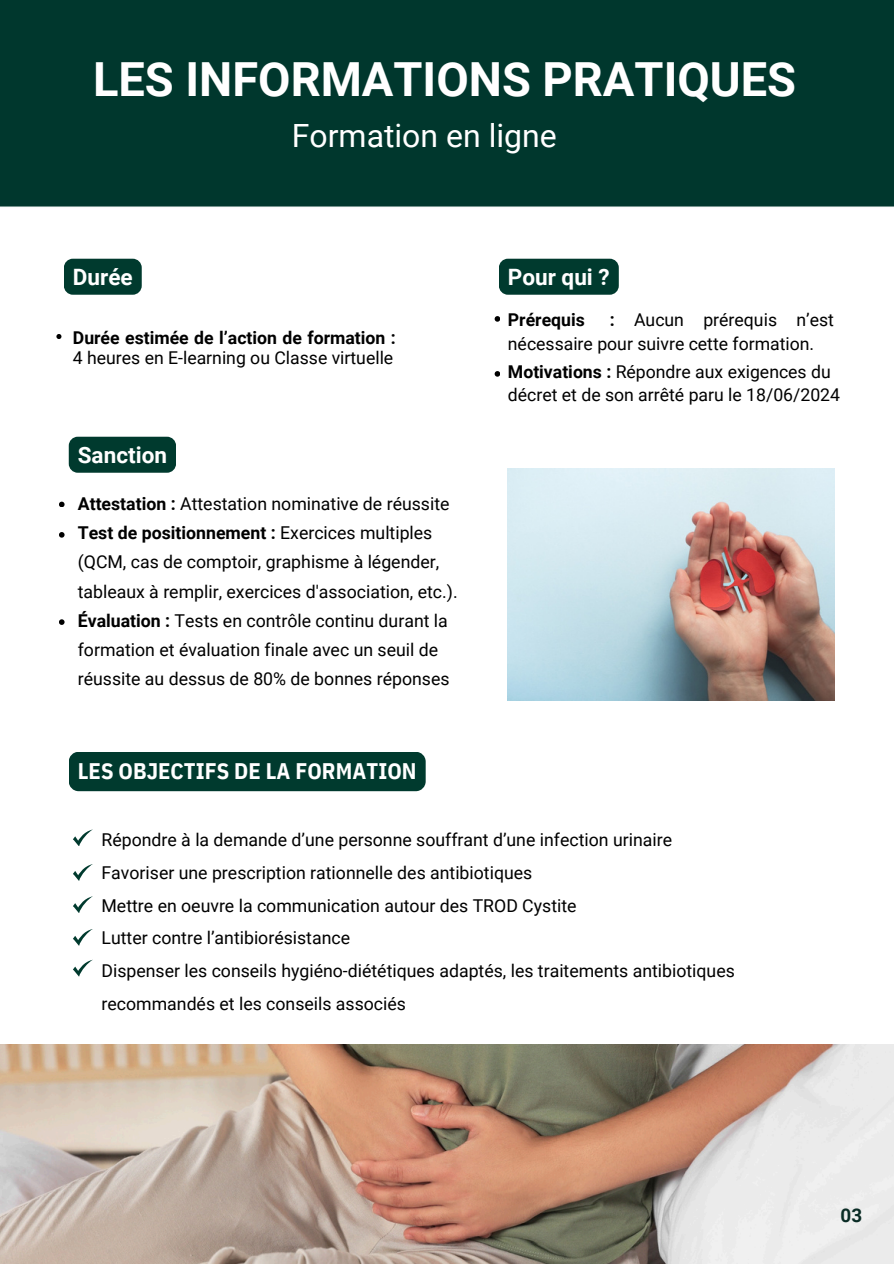
<style>
.page{position:relative;width:894px;height:1264px;background:#fff}
.page>*{position:absolute;margin:0;border:0;box-sizing:border-box;transform-origin:0 0}
.t1{font:700 46.95px "Roboto";color:#fff}
.t2{font:31.95px "Roboto";color:#fff}
.t3{font:700 22.5px "IBM Plex Sans Cond";letter-spacing:.005em;color:#fff}
.t4{font:700 22.5px "Roboto";color:#fff}
.t5{font:700 18.9px "Roboto";color:#0a2c25}
.t6{font:17.7px/29.2px "Roboto";color:#000}
.t7{font:700 17.7px "Roboto";color:#000}
.s1{font-weight:700}
</style>
<div class="page">
<div style="left:0;top:0;width:893px;height:207px;background:#00372d"></div>
<svg style="left:56px;top:334px;width:5px;height:5px"></svg>
<svg style="left:59px;top:501px;width:6px;height:6px"></svg>
<svg style="left:59px;top:532px;width:6px;height:5px"></svg>
<svg style="left:59px;top:619px;width:6px;height:6px"></svg>
<svg style="left:494px;top:316px;width:6px;height:6px"></svg>
<svg style="left:494px;top:371px;width:6px;height:6px"></svg>
<img style="left:507px;top:468px;width:327px;height:232px">
<svg style="left:73px;top:829px;width:20px;height:17px"></svg>
<svg style="left:73px;top:864px;width:20px;height:16px"></svg>
<svg style="left:73px;top:896px;width:20px;height:17px"></svg>
<svg style="left:73px;top:959px;width:20px;height:17px"></svg>
<svg style="left:73px;top:929px;width:20px;height:16px"></svg>
<img style="left:0;top:1044px;width:893px;height:219px">
<div style="left:64px;top:259px;width:78px;height:36px;background:#003a2e;border-radius:9px"></div>
<div style="left:69px;top:437px;width:107px;height:36px;background:#003a2e;border-radius:9px"></div>
<div style="left:69px;top:751px;width:356px;height:40px;background:#003a2e;border-radius:10px"></div>
<div style="left:498px;top:259px;width:120px;height:36px;background:#003a2e;border-radius:9px"></div>
<p class="t1" style="left:93px;top:52px;width:704px">LES INFORMATIONS PRATIQUES</p>
<h1 class="t2" style="left:292px;top:117px;width:266px">Formation en ligne</h1>
<p class="t4" style="left:73px;top:264px;width:61px">Durée</p>
<h5 class="t6" style="left:73px;top:328px;width:324px;line-height:20.2px"><span class="s1">Durée estimée de l’action de formation :<br></span>4 heures en E-learning ou Classe virtuelle</h5>
<p class="t4" style="left:78px;top:442px;width:91px">Sanction</p>
<h4 class="t6" style="left:78px;top:489px;width:381px"><span class="s1">Attestation :</span> Attestation nominative de réussite <span class="s1">Test de positionnement :</span> Exercices multiples (QCM, cas de comptoir, graphisme à légender, tableaux à remplir, exercices d'association, etc.).<br><span class="s1">Évaluation :</span> Tests en contrôle continu durant la formation et évaluation finale avec un seuil de réussite au dessus de 80% de bonnes réponses</h4>
<h4 class="t3" style="left:78px;top:756px;width:340px">LES OBJECTIFS DE LA FORMATION</h4>
<h3 class="t4" style="left:507px;top:264px;width:103px">Pour qui ?</h3>
<p class="t7" style="left:507px;top:309px;width:78px">Prérequis</p>
<p class="t7" style="left:609px;top:309px;width:6px">:</p>
<p class="t6" style="left:634px;top:305px;width:51px">Aucun</p>
<p class="t6" style="left:703px;top:305px;width:75px">prérequis</p>
<p class="t6" style="left:796px;top:305px;width:39px">n’est</p>
<p class="t6" style="left:507px;top:329px;width:308px">nécessaire pour suivre cette formation.</p>
<p class="t6" style="left:507px;top:358px;width:324px"><span class="s1">Motivations :</span> Répondre aux exigences du</p>
<h4 class="t6" style="left:507px;top:380px;width:333px">décret et de son arrêté paru le 18/06/2024</h4>
<p class="t6" style="left:101px;top:824px;width:634px;line-height:32.7px">Répondre à la demande d’une personne souffrant d’une infection urinaire Favoriser une prescription rationnelle des antibiotiques<br>Mettre en oeuvre la communication autour des TROD Cystite<br>Lutter contre l’antibiorésistance<br>Dispenser les conseils hygiéno-diététiques adaptés, les traitements antibiotiques recommandés et les conseils associés</p>
<h2 class="t5" style="left:840px;top:1204px;width:23px">03</h2>
</div>
